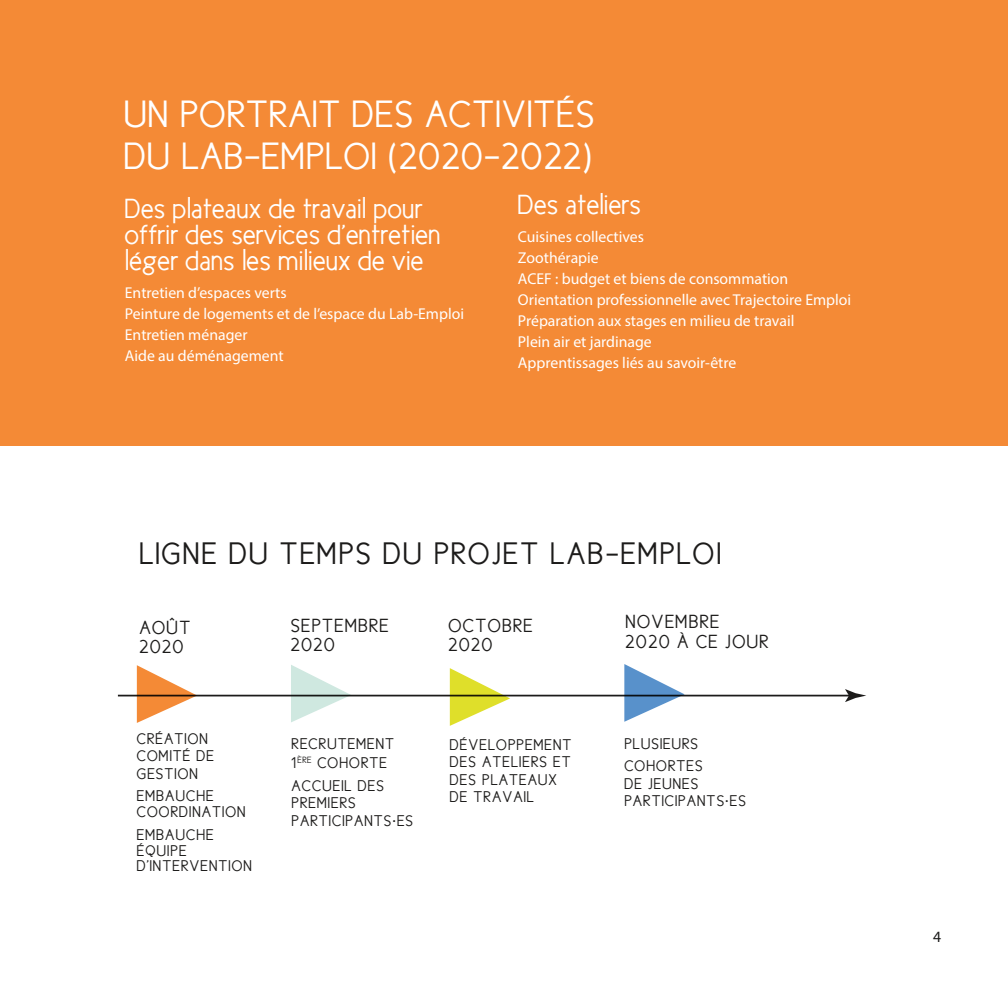
<style>
.page{position:relative;width:1008px;height:1008px;background:#fff}
.page>*{position:absolute;margin:0;border:0;box-sizing:border-box;transform-origin:0 0}
.t1{font:38.5px/42px "New Cicle Gordita";letter-spacing:.025em;color:#fff}
.t2{font:31.5px "New Cicle Gordita";letter-spacing:.06em;color:#1c1b1a}
.t3{font:28px/26.2px "New Cicle Gordita";color:#fff}
.t4{font:19.25px/19.2px "New Cicle Gordita";letter-spacing:.06em;color:#1c1b1a}
.t5{font:15.75px/21px "Myriad Pro";color:#fff}
.t6{font:15.75px/17.5px "New Cicle Gordita";letter-spacing:.06em;color:#1c1b1a}
.t7{font:15.75px "Myriad Pro";color:#1c1b1a}
</style>
<div class="page">
<div style="left:0;top:0;width:1008px;height:445px;background:#f48a36"></div>
<hr style="left:118px;top:695px;width:734px;height:1px;background:#1c1b1a">
<svg style="left:845px;top:689px;width:21px;height:13px"></svg>
<svg style="left:137px;top:665px;width:60px;height:58px"></svg>
<svg style="left:291px;top:665px;width:60px;height:57px"></svg>
<svg style="left:450px;top:668px;width:60px;height:58px"></svg>
<svg style="left:624px;top:664px;width:61px;height:58px"></svg>
<h1 class="t1" style="left:124px;top:93px;width:472px">UN PORTRAIT DES ACTIVITÉS<br>DU LAB-EMPLOI (2020-2022)</h1>
<h3 class="t3" style="left:125px;top:195px;width:317px">Des plateaux de travail pour offrir des services d’entretien léger dans les milieux de vie</h3>
<p class="t5" style="left:125px;top:282px;width:341px">Entretien d’espaces verts<br>Peinture de logements et de l’espace du Lab-Emploi<br>Entretien ménager<br>Aide au déménagement</p>
<h3 class="t3" style="left:518px;top:192px;width:125px">Des ateliers</h3>
<p class="t5" style="left:518px;top:226px;width:335px">Cuisines collectives<br>Zoothérapie<br>ACEF : budget et biens de consommation Orientation professionnelle avec Trajectoire Emploi Préparation aux stages en milieu de travail<br>Plein air et jardinage<br>Apprentissages liés au savoir-être</p>
<h2 class="t2" style="left:139px;top:537px;width:583px">LIGNE DU TEMPS DU PROJET LAB-EMPLOI</h2>
<p class="t4" style="left:139px;top:618px;width:52px">AOÛT<br>2020</p>
<p class="t4" style="left:291px;top:616px;width:100px">SEPTEMBRE<br>2020</p>
<p class="t4" style="left:626px;top:612px;width:145px">NOVEMBRE<br>2020 À CE JOUR</p>
<p class="t4" style="left:448px;top:616px;width:86px">OCTOBRE<br>2020</p>
<p class="t6" style="left:137px;top:730px;width:79px">CRÉATION<br>COMITÉ DE<br>GESTION</p>
<p class="t6" style="left:137px;top:788px;width:110px;line-height:15.8px">EMBAUCHE<br>COORDINATION</p>
<p class="t6" style="left:137px;top:827px;width:117px;line-height:15.8px">EMBAUCHE<br>ÉQUIPE<br>D'INTERVENTION</p>
<p class="t6" style="left:292px;top:734px;width:104px;line-height:19.2px">RECRUTEMENT<br>1<sup>ÈRE</sup> COHORTE</p>
<p class="t6" style="left:292px;top:777px;width:123px">ACCUEIL DES<br>PREMIERS<br>PARTICIPANTS·ES</p>
<p class="t6" style="left:450px;top:735px;width:123px">DÉVELOPPEMENT<br>DES ATELIERS ET<br>DES PLATEAUX<br>DE TRAVAIL</p>
<p class="t6" style="left:624px;top:732px;width:80px;line-height:22.8px">PLUSIEURS<br>COHORTES</p>
<p class="t6" style="left:624px;top:775px;width:123px">DE JEUNES<br>PARTICIPANTS·ES</p>
<p class="t7" style="left:933px;top:927px;width:10px">4</p>
</div>
